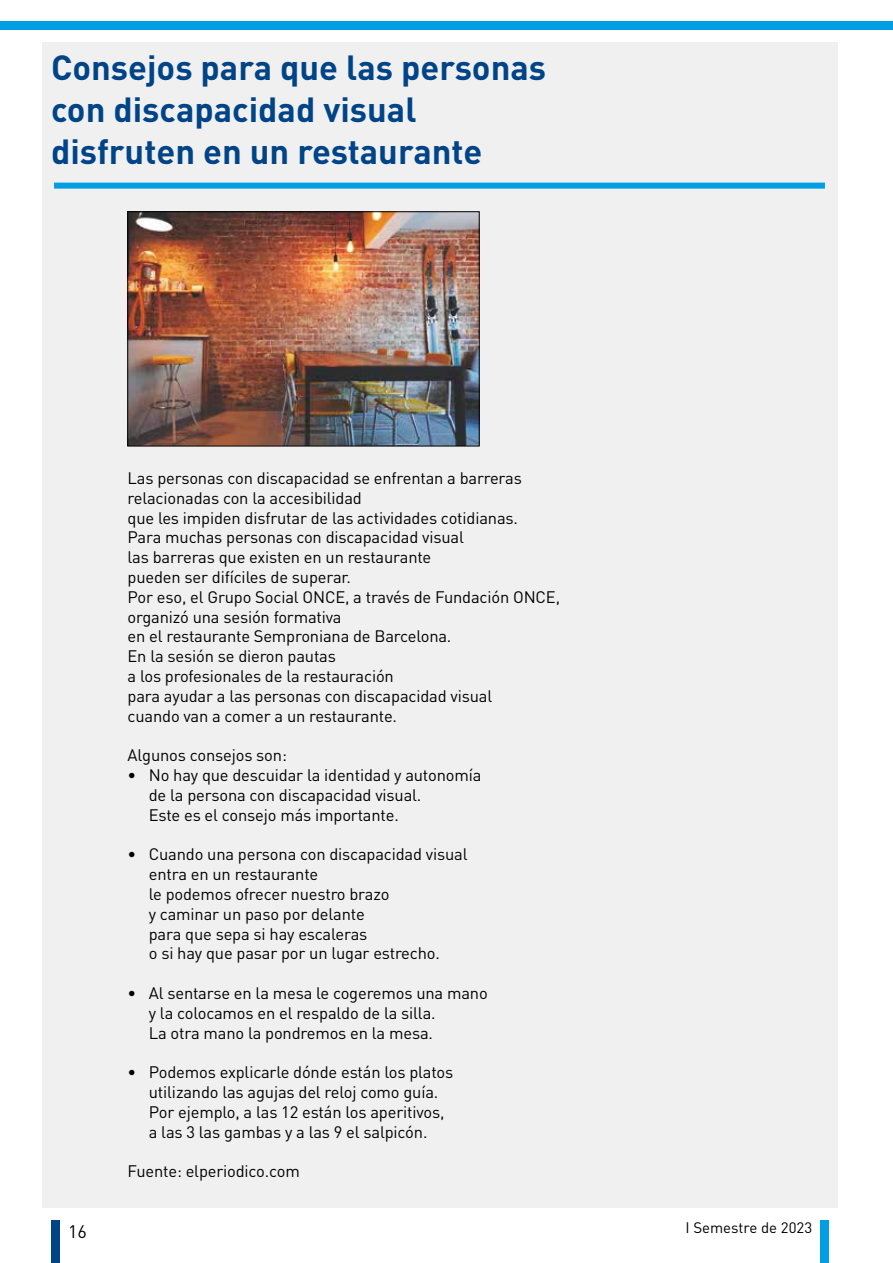
<style>
.page{position:relative;width:893px;height:1263px;background:#fff}
.page>*{position:absolute;margin:0;border:0;box-sizing:border-box;transform-origin:0 0}
.t1{font:700 34.5px/42.3px "DIN";color:#048}
.t2{font:18px "DIN";color:#000}
.t3{font:16.5px/19.8px "DIN";letter-spacing:-.01em;color:#000}
.t4{font:15px "DIN";color:#000}
</style>
<div class="page">
<div style="left:51px;top:1220px;width:9px;height:43px;background:#048"></div>
<div style="left:821px;top:1220px;width:8px;height:43px;background:#009fe3"></div>
<div style="left:43px;top:43px;width:795px;height:1165px;background:#f0f0f0"></div>
<div style="left:0;top:21px;width:893px;height:9px;background:#009fe3"></div>
<div style="left:54px;top:183px;width:771px;height:6px;background:#009fe3"></div>
<img style="left:130px;top:214px;width:347px;height:230px">
<div style="left:128px;top:212px;width:351px;height:234px;border:1px solid #000"></div>
<h1 class="t1" style="left:51px;top:45px;width:497px">Consejos para que las personas con discapacidad visual disfruten en un restaurante</h1>
<p class="t3" style="left:128px;top:468px;width:434px">Las personas con discapacidad se enfrentan a barreras relacionadas con la accesibilidad<br>que les impiden disfrutar de las actividades cotidianas.<br>Para muchas personas con discapacidad visual<br>las barreras que existen en un restaurante<br>pueden ser difíciles de superar.<br>Por eso, el Grupo Social ONCE, a través de Fundación ONCE, organizó una sesión formativa<br>en el restaurante Semproniana de Barcelona.<br>En la sesión se dieron pautas<br>a los profesionales de la restauración<br>para ayudar a las personas con discapacidad visual<br>cuando van a comer a un restaurante.</p>
<p class="t3" style="left:128px;top:745px;width:161px">Algunos consejos son:</p>
<p class="t3" style="left:149px;top:765px;width:334px;text-indent:-21px">• No hay que descuidar la identidad y autonomía de la persona con discapacidad visual.<br>Este es el consejo más importante.</p>
<p class="t3" style="left:149px;top:844px;width:320px;text-indent:-21px">• Cuando una persona con discapacidad visual entra en un restaurante<br>le podemos ofrecer nuestro brazo<br>y caminar un paso por delante<br>para que sepa si hay escaleras<br>o si hay que pasar por un lugar estrecho.</p>
<p class="t3" style="left:149px;top:983px;width:340px;text-indent:-21px">• Al sentarse en la mesa le cogeremos una mano y la colocamos en el respaldo de la silla.<br>La otra mano la pondremos en la mesa.</p>
<p class="t3" style="left:149px;top:1062px;width:306px;text-indent:-21px">• Podemos explicarle dónde están los platos utilizando las agujas del reloj como guía.<br>Por ejemplo, a las 12 están los aperitivos, a las 3 las gambas y a las 9 el salpicón.</p>
<p class="t3" style="left:128px;top:1161px;width:174px">Fuente: elperiodico.com</p>
<p class="t2" style="left:68px;top:1220px;width:20px">16</p>
<p class="t4" style="left:685px;top:1218px;width:128px">I Semestre de 2023</p>
</div>
